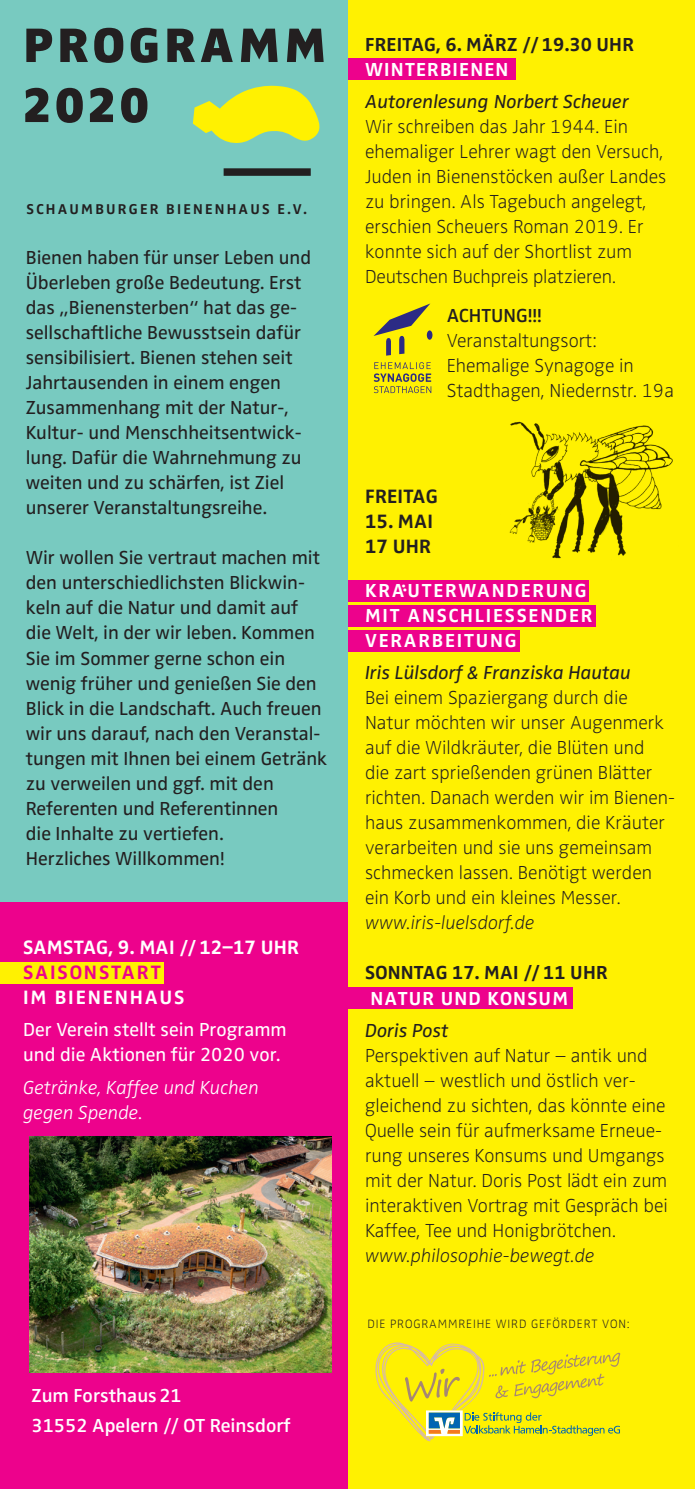
<style>
.page{position:relative;width:695px;height:1489px;background:#fff}
.page>*{position:absolute;margin:0;border:0;box-sizing:border-box;transform-origin:0 0}
.t1{font:900 50px/60px "Zwo Pro";letter-spacing:.08em;color:#231f20}
.t2{font:700 20px/25px "Zwo Pro";letter-spacing:.01em;color:#fff}
.t3{font:700 20px/25px "Zwo Pro";letter-spacing:.01em;color:#231f20}
.t4{font:700 20px "Zwo Pro";letter-spacing:.09em;color:#fff}
.t5{font:300 expanded 19.5px/25px "Zwo Pro";color:#231f20}
.t6{font:19.5px/25px "Zwo Pro";color:#231f20}
.t7{font:italic 19.5px "Zwo Pro";color:#231f20}
.t8{font:19.5px/25px "Zwo Pro";color:#fff}
.t9{font:700 19.5px/25px "Zwo Pro";letter-spacing:.09em;color:#fff}
.t10{font:italic 300 expanded 19.5px "Zwo Pro";color:#231f20}
.t11{font:700 19.5px "Zwo Pro";letter-spacing:.01em;color:#231f20}
.t12{font:600 19.5px/30px "Zwo Pro";color:#fff}
.t13{font:italic 300 19.5px/25px "Zwo Pro";color:#fff}
.t14{font:700 19.5px "Zwo Pro";letter-spacing:.06em;color:#fff}
.t15{font:600 19.5px "Zwo Pro";color:#231f20}
.t16{font:700 14.75px "Zwo Pro";letter-spacing:.15em;color:#231f20}
.t17{font:300 expanded 12.5px "Zwo Pro";letter-spacing:.07em;color:#231f20}
.s1{font-size:19.5px}
.s2{color:#ed028c}
</style>
<div class="page">
<div style="left:0;top:0;width:694px;height:1488px;background:#fff101"></div>
<img style="left:509px;top:421px;width:164px;height:138px">
<svg style="left:373px;top:303px;width:57px;height:52px"></svg>
<div style="left:427px;top:330px;width:5px;height:10px;background:#2c2b85;border-radius:50%"></div>
<svg style="left:373px;top:362px;width:58px;height:31px"></svg>
<div style="left:336px;top:580px;width:253px;height:22px;background:#ed028c"></div>
<div style="left:338px;top:986px;width:235px;height:22px;background:#ed028c"></div>
<div style="left:336px;top:58px;width:180px;height:22px;background:#ed028c"></div>
<div style="left:336px;top:605px;width:259px;height:22px;background:#ed028c"></div>
<div style="left:333px;top:630px;width:186px;height:22px;background:#ed028c"></div>
<div style="left:0;top:896px;width:347px;height:592px;background:#ed028c"></div>
<div style="left:0;top:0;width:347px;height:901px;background:#78cac0"></div>
<div style="left:223px;top:168px;width:88px;height:8px;background:#231f20"></div>
<svg style="left:193px;top:85px;width:127px;height:58px"></svg>
<img style="left:30px;top:1136px;width:301px;height:235px">
<div style="left:0;top:961px;width:164px;height:22px;background:#fff101"></div>
<svg style="left:375px;top:1342px;width:245px;height:99px"></svg>
<h1 class="t1" style="left:23px;top:11px;width:305px">PROGRAMM<br>2020</h1>
<p class="t16" style="left:27px;top:200px;width:282px">SCHAUMBURGER BIENENHAUS E.V.</p>
<p class="t6" style="left:26px;top:244px;width:287px">Bienen haben für unser Leben und<br>Überleben große Bedeutung. Erst das „Bienensterben“ hat das ge&shy;sellschaftliche Bewusstsein dafür sensibilisiert. Bienen stehen seit<br>Jahrtausenden in einem engen<br>Zusammenhang mit der Natur-,<br>Kultur- und Menschheitsentwick&shy;lung. Dafür die Wahrnehmung zu weiten und zu schärfen, ist Ziel unserer Veranstaltungsreihe.</p>
<p class="t6" style="left:26px;top:544px;width:303px">Wir wollen Sie vertraut machen mit den unterschiedlichsten Blickwin&shy;keln auf die Natur und damit auf die Welt, in der wir leben. Kommen<br>Sie im Sommer gerne schon ein wenig früher und genießen Sie den<br>Blick in die Landschaft. Auch freuen wir uns darauf, nach den Veranstal&shy;tungen mit Ihnen bei einem Getränk zu verweilen und ggf. mit den<br>Referenten und Referentinnen<br>die Inhalte zu vertiefen.<br>Herzliches Willkommen!</p>
<p class="t2" style="left:23px;top:935px;width:277px">SAMSTAG, 9. MAI <span class="s1">//</span> 12–17 UHR<br><span class="s2">SAISONSTART</span></p>
<p class="t4" style="left:23px;top:985px;width:163px">IM BIENENHAUS</p>
<p class="t8" style="left:23px;top:1016px;width:265px">Der Verein stellt sein Programm und die Aktionen für 2020 vor.</p>
<p class="t13" style="left:23px;top:1073px;width:237px">Getränke, Kaffee und Kuchen gegen Spende.</p>
<p class="t12" style="left:31px;top:1379px;width:261px">Zum Forsthaus21<br>31552 Apelern // OT Reinsdorf</p>
<p class="t11" style="left:365px;top:33px;width:270px">FREITAG, 6. MÄRZ // 19.30 UHR</p>
<p class="t14" style="left:365px;top:58px;width:145px">WINTERBIENEN</p>
<p class="t7" style="left:365px;top:86px;width:265px">Autorenlesung Norbert Scheuer</p>
<p class="t5" style="left:365px;top:114px;width:303px">Wir schreiben das Jahr 1944. Ein ehemaliger Lehrer wagt den Versuch, Juden in Bienenstöcken außer Landes zu bringen. Als Tagebuch angelegt, erschien Scheuers Roman 2019. Er konnte sich auf der Shortlist zum Deutschen Buchpreis platzieren.</p>
<p class="t15" style="left:446px;top:300px;width:97px">ACHTUNG!!!</p>
<p class="t5" style="left:446px;top:328px;width:229px">Veranstaltungsort:<br>Ehemalige Synagoge in<br>Stadthagen, Niedernstr. 19a</p>
<p class="t3" style="left:365px;top:484px;width:74px">FREITAG</p>
<p class="t3" style="left:365px;top:509px;width:70px">15. MAI<br>17 UHR</p>
<p class="t9" style="left:365px;top:578px;width:229px">KRAUTERWANDERUNG<br>MIT ANSCHLIESSENDER<br>VERARBEITUNG</p>
<p class="t7" style="left:365px;top:658px;width:267px">Iris Lülsdorf &amp; Franziska Hautau</p>
<p class="t5" style="left:365px;top:685px;width:312px">Bei einem Spaziergang durch die Natur möchten wir unser Augenmerk auf die Wildkräuter, die Blüten und<br>die zart sprießenden grünen Blätter richten. Danach werden wir im Bienen&shy;haus zusammenkommen, die Kräuter verarbeiten und sie uns gemeinsam schmecken lassen. Benötigt werden ein Korb und ein kleines Messer.</p>
<p class="t10" style="left:365px;top:908px;width:171px">www.iris-luelsdorf.de</p>
<p class="t11" style="left:365px;top:961px;width:244px">SONNTAG 17. MAI // 11 UHR</p>
<p class="t14" style="left:370px;top:986px;width:199px">NATUR UND KONSUM</p>
<p class="t7" style="left:365px;top:1015px;width:85px">Doris Post</p>
<p class="t5" style="left:365px;top:1043px;width:304px">Perspektiven auf Natur – antik und aktuell – westlich und östlich ver&shy;gleichend zu sichten, das könnte eine Quelle sein für aufmerksame Erneue&shy;rung unseres Konsums und Umgangs mit der Natur. Doris Post lädt ein zum interaktiven Vortrag mit Gespräch bei Kaffee, Tee und Honigbrötchen.</p>
<p class="t10" style="left:365px;top:1240px;width:231px">www.philosophie-bewegt.de</p>
<p class="t17" style="left:367px;top:1316px;width:264px">DIE PROGRAMMREIHE WIRD GEFÖRDERT VON:</p>
</div>
